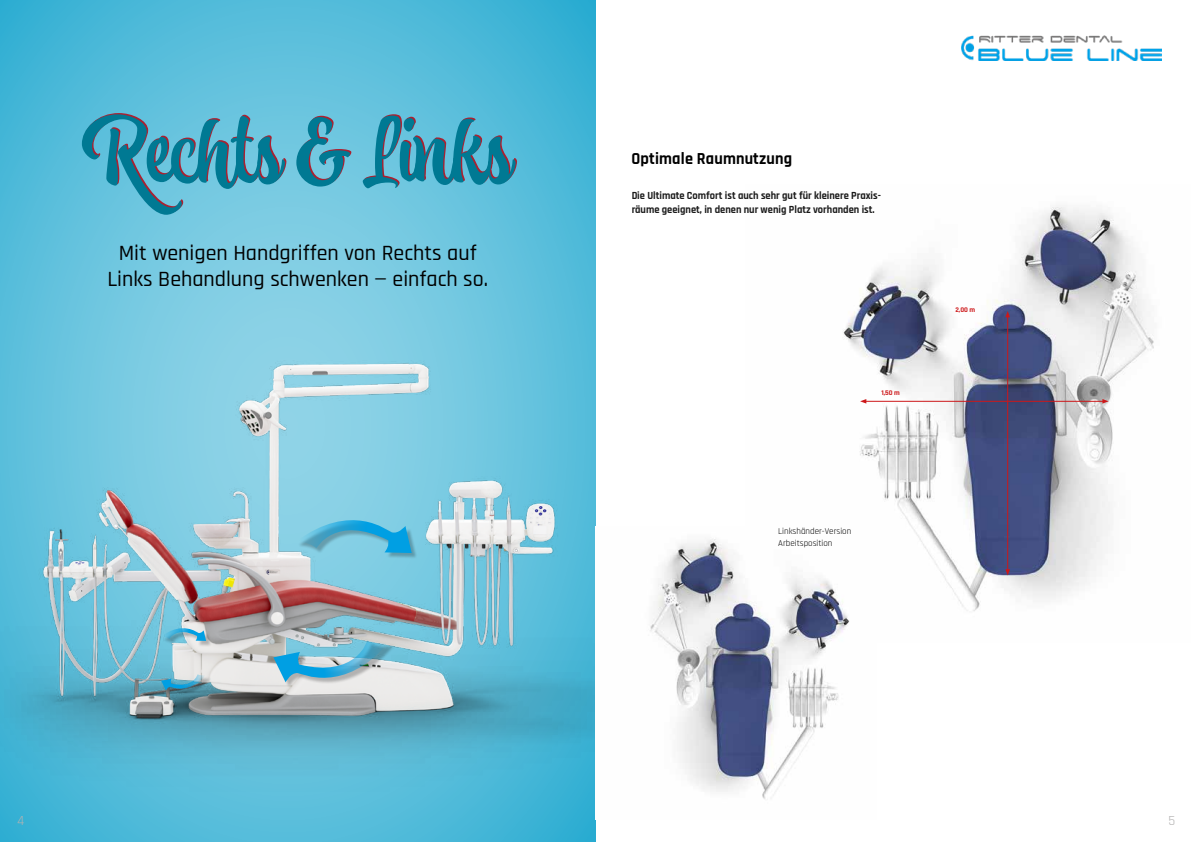
<style>
.page{position:relative;width:1191px;height:842px;background:#fff}
.page>*{position:absolute;margin:0;border:0;box-sizing:border-box;transform-origin:0 0}
.t1{font:87.3px "Atocha";color:#aa2131;scale:.95 1}
.t2{font:500 22px/26.4px "Rajdhani";color:#000;text-align:center}
.t3{font:700 17px "Rajdhani";letter-spacing:.01em;color:#000;scale:.95 1}
.t4{font:14px "Rajdhani";color:#b3b2b2}
.t5{font:700 14px "Rajdhani";color:#b3b2b2}
.t6{font:700 11px/14px "Rajdhani";color:#000;scale:.95 1}
.t7{font:9px/12.2px "Rajdhani";color:#000}
.t8{font:700 7.1px "Rajdhani";color:#cd1719}
</style>
<div class="page">
<svg style="left:0;top:0;width:595px;height:842px;background:#5abedb"></svg>
<img style="left:843px;top:207px;width:311px;height:404px">
<hr style="left:864px;top:401px;width:240px;height:1px;background:#cd1719">
<svg style="left:860px;top:399px;width:6px;height:5px"></svg>
<svg style="left:1102px;top:399px;width:6px;height:5px"></svg>
<hr style="left:1007px;top:316px;width:1px;height:255px;background:#cd1719">
<svg style="left:1005px;top:569px;width:5px;height:6px"></svg>
<svg style="left:1005px;top:311px;width:5px;height:6px"></svg>
<img style="left:0;top:275px;width:596px;height:524px">
<div style="left:297px;top:521px;width:121px;height:38px;background:#000;opacity:.25"></div>
<svg style="left:296px;top:500px;width:116px;height:53px;background:#6bc2de"></svg>
<div style="left:275px;top:642px;width:119px;height:46px;background:#000;opacity:.25"></div>
<svg style="left:273px;top:640px;width:116px;height:50px;background:#97c6d7"></svg>
<div style="left:163px;top:629px;width:49px;height:18px;background:#000;opacity:.25"></div>
<svg style="left:161px;top:620px;width:45px;height:21px"></svg>
<div style="left:162px;top:675px;width:50px;height:21px;background:#000;opacity:.25"></div>
<svg style="left:161px;top:674px;width:45px;height:20px"></svg>
<img style="left:595px;top:526px;width:281px;height:273px">
<img style="left:961px;top:35px;width:200px;height:25px">
<h1 class="t1" style="left:88px;top:89px;width:448px">Rechts &amp; Links</h1>
<h2 class="t2" style="left:107px;top:240px;width:382px">Mit wenigen Handgriffen von Rechts auf<br>Links Behandlung schwenken — einfach so.</h2>
<h3 class="t3" style="left:631px;top:148px;width:171px">Optimale Raumnutzung</h3>
<p class="t6" style="left:631px;top:189px;width:264px">Die Ultimate Comfort ist auch sehr gut für kleinere Praxis&shy;räume geeignet, in denen nur wenig Platz vorhanden ist.</p>
<p class="t8" style="left:881px;top:389px;width:20px">1,50 m</p>
<p class="t7" style="left:778px;top:525px;width:75px">Linkshänder-Version<br>Arbeitsposition</p>
<p class="t8" style="left:955px;top:305px;width:21px">2,00 m</p>
<p class="t4" style="left:17px;top:812px;width:9px">4</p>
<p class="t4" style="left:1168px;top:812px;width:8px">5</p>
<p class="t5" style="left:17px;top:814px;width:9px">4</p>
</div>
